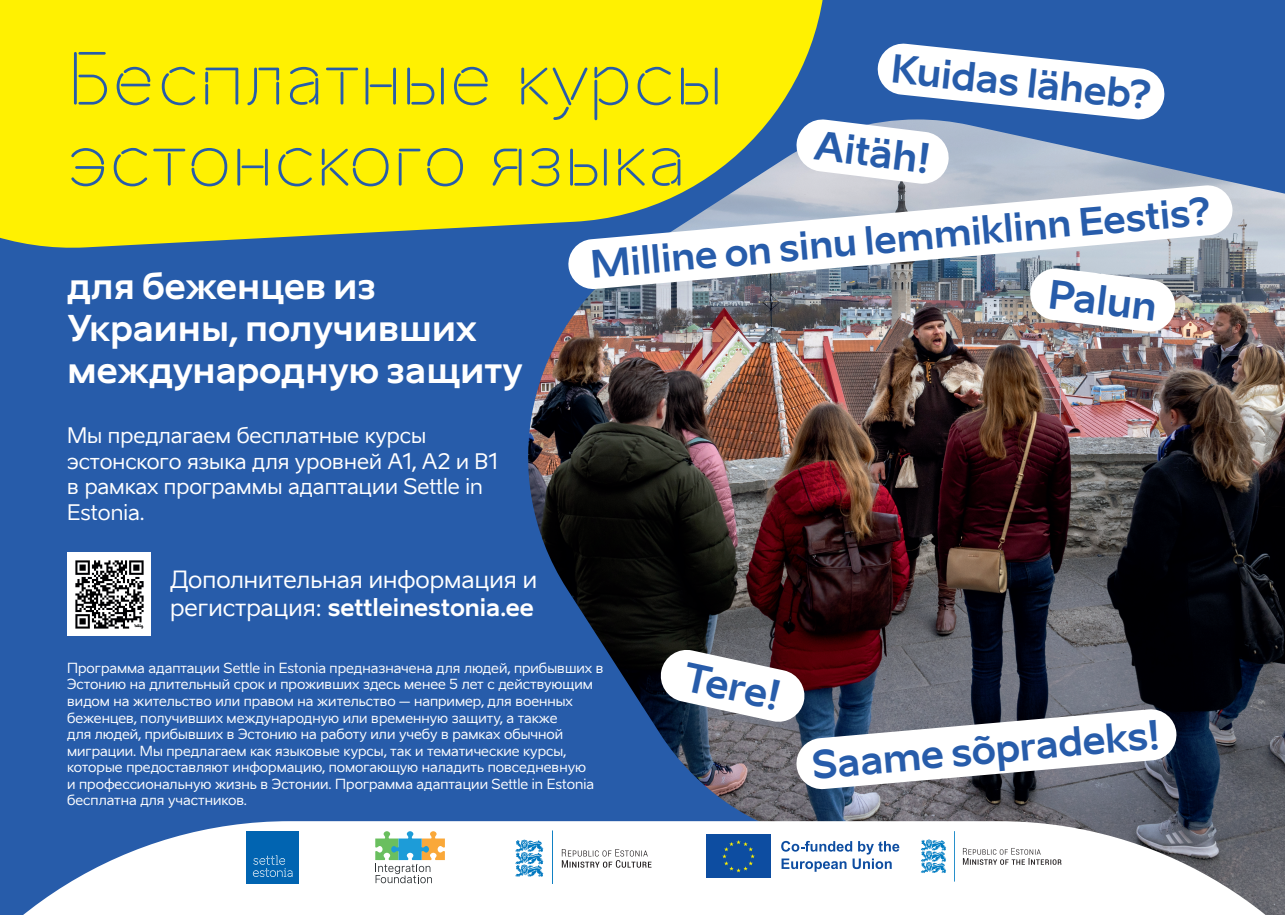
<style>
.page{position:relative;width:1285px;height:915px;background:#fff}
.page>*{position:absolute;margin:0;border:0;box-sizing:border-box;transform-origin:0 0}
.t1{font:71.1px/81px "Aino Headline";color:#275caa}
.t2{font:700 38.85px "Aino";color:#275caa}
.t3{font:700 38.25px "Aino";color:#275caa}
.t4{font:700 37.35px "Aino";color:#275caa}
.t5{font:700 35.25px/42.3px "Aino";color:#fff}
.t6{font:23.55px/28.3px "Aino";color:#fff}
.t7{font:21.23px/25.4px "Aino";color:#fff}
.t8{font:13.8px/16.6px "Aino";color:#fff}
.s1{font-weight:700}
</style>
<div class="page">
<div style="left:0;top:0;width:1284px;height:914px;background:#275caa"></div>
<div style="left:0;top:0;width:823px;height:248px;background:#fff101"></div>
<img style="left:494px;top:119px;width:790px;height:701px">
<svg style="left:24px;top:820px;width:1260px;height:94px;background:#dbe0e8"></svg>
<svg style="left:567px;top:184px;width:666px;height:106px;background:#c8cfce"></svg>
<svg style="left:1028px;top:267px;width:148px;height:66px;background:#e1dfe0"></svg>
<svg style="left:658px;top:647px;width:519px;height:143px;background:#8b8a94"></svg>
<img style="left:67px;top:552px;width:84px;height:83px">
<svg style="left:375px;top:830px;width:70px;height:52px;background:#bcd1c2"></svg>
<div style="left:247px;top:830px;width:52px;height:52px;background:#0164b1"></div>
<svg style="left:253px;top:855px;width:39px;height:21px"></svg>
<svg style="left:794px;top:42px;width:371px;height:143px"></svg>
<svg style="left:515px;top:830px;width:38px;height:52px;background:#b5d7ec"></svg>
<svg style="left:561px;top:848px;width:90px;height:19px;background:#d6d5d6"></svg>
<div style="left:706px;top:834px;width:64px;height:43px;background:#0d4da1"></div>
<svg style="left:722px;top:840px;width:32px;height:32px"></svg>
<svg style="left:781px;top:840px;width:118px;height:31px;background:#c0d1e6"></svg>
<svg style="left:920px;top:830px;width:34px;height:51px;background:#bfdeef"></svg>
<svg style="left:962px;top:847px;width:99px;height:17px;background:#d9d9d9"></svg>
<h1 class="t1" style="left:67px;top:37px;width:657px">Бесплатные курсы эстонского языка</h1>
<h3 class="t3" style="left:893px;top:43px;width:262px;rotate:6deg">Kuidas läheb?</h3>
<h2 class="t2" style="left:817px;top:119px;width:118px;rotate:7deg">Aitäh!</h2>
<h3 class="t5" style="left:67px;top:264px;width:457px">для беженцев из<br>Украины, получивших международную защиту</h3>
<h3 class="t7" style="left:67px;top:422px;width:432px">Мы предлагаем бесплатные курсы эстонского языка для уровней A1, A2 и B1 в рамках программы адаптации Settle in<br>Estonia.</h3>
<h3 class="t6" style="left:170px;top:565px;width:368px">Дополнительная информация и регистрация: <span class="s1">settleinestonia.ee</span></h3>
<h3 class="t4" style="left:588px;top:240px;width:623px;rotate:-5deg">Milline on sinu lemmiklinn Eestis?</h3>
<h2 class="t2" style="left:1051px;top:268px;width:111px;rotate:7deg">Palun</h2>
<p class="t8" style="left:67px;top:659px;width:538px">Программа адаптации Settle in Estonia предназначена для людей, прибывших в Эстонию на длительный срок и проживших здесь менее 5 лет с действующим видом на жительство или правом на жительство – например, для военных беженцев, получивших международную или временную защиту, а также<br>для людей, прибывших в Эстонию на работу или учебу в рамках обычной миграции. Мы предлагаем как языковые курсы, так и тематические курсы, которые предоставляют информацию, помогающую наладить повседневную<br>и профессиональную жизнь в Эстонии. Программа адаптации Settle in Estonia бесплатна для участников.</p>
<h2 class="t2" style="left:689px;top:650px;width:100px;rotate:12deg">Tere!</h2>
<h3 class="t3" style="left:810px;top:739px;width:351px;rotate:-5deg">Saame sõpradeks!</h3>
</div>
